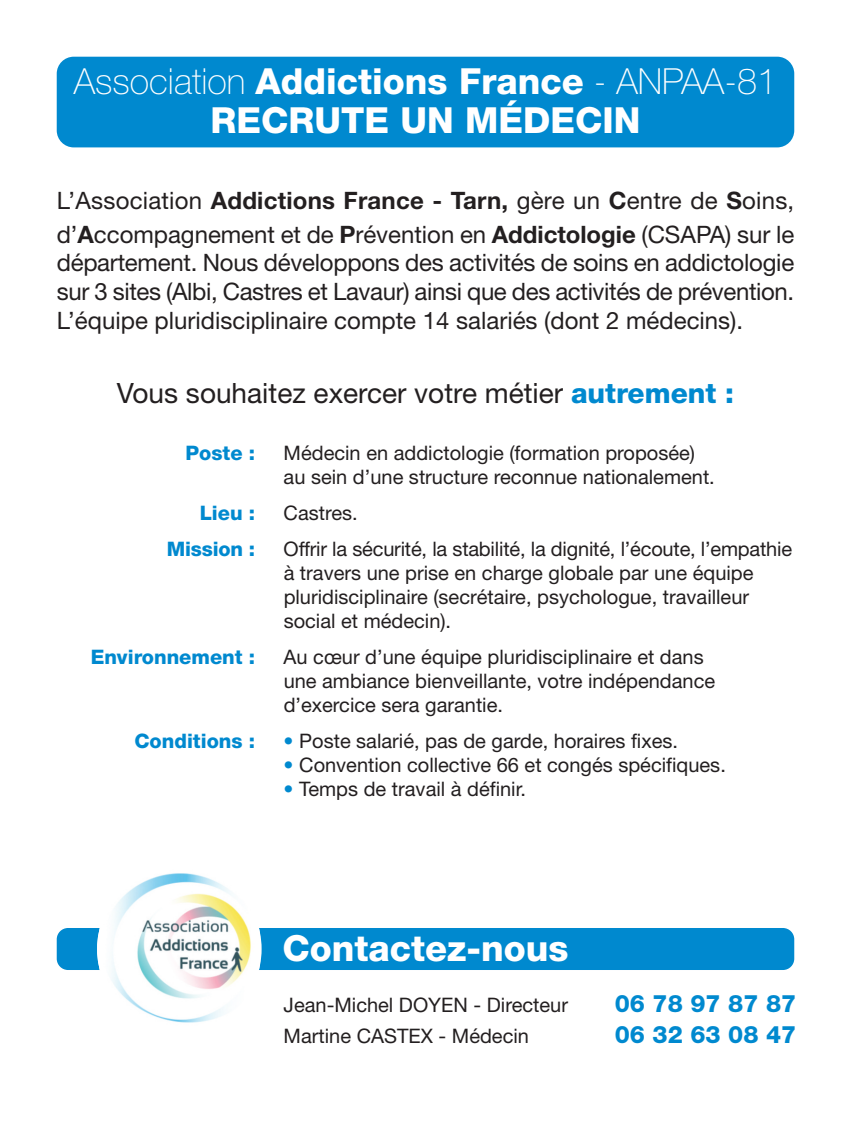
<style>
.page{position:relative;width:851px;height:1134px;background:#fff}
.page>*{position:absolute;margin:0;border:0;box-sizing:border-box;transform-origin:0 0}
.t1{font:800 36px/39.2px "Helvetica Neue";color:#fff;text-align:center}
.t2{font:28px "Helvetica Neue";color:#231f20}
.t3{font:24px/28.8px "Helvetica Neue";color:#231f20}
.t4{font:800 24px "Helvetica Neue";color:#0089cf}
.t5{font:20px/24px "Helvetica Neue";color:#231f20}
.t6{font:800 20px "Helvetica Neue";color:#0089cf}
.s1{font-weight:100}
.s2{font-weight:700}
.s3{font-weight:800;color:#0089cf}
.s4{color:#0089cf}
</style>
<div class="page">
<div style="left:57px;top:928px;width:737px;height:42px;background:#0089cf;border-radius:11px"></div>
<div style="left:57px;top:57px;width:737px;height:90px;background:#0089cf;border-radius:17px"></div>
<img style="left:97px;top:873px;width:162px;height:150px">
<h1 class="t1" style="left:74px;top:65px;width:704px"><span class="s1">Association</span> Addictions France <span class="s1">- ANPAA-81<br></span>RECRUTE UN MÉDECIN</h1>
<p class="t3" style="left:57px;top:185px;width:739px;line-height:34.4px">L’Association <span class="s2">Addictions France - Tarn,</span> gère un <span class="s2">C</span>entre de <span class="s2">S</span>oins, d’<span class="s2">A</span>ccompagnement et de <span class="s2">P</span>révention en <span class="s2">Addictologie</span> (CSAPA) sur le</p>
<p class="t3" style="left:57px;top:250px;width:739px;text-align:justify">département. Nous développons des activités de soins en addictologie sur 3 sites (Albi, Castres et Lavaur) ainsi que des activités de prévention.<br>L’équipe pluridisciplinaire compte 14 salariés (dont 2 médecins).</p>
<h2 class="t2" style="left:117px;top:383px;width:618px">Vous souhaitez exercer votre métier <span class="s3">autrement :</span></h2>
<p class="t6" style="left:185px;top:445px;width:71px">Poste :</p>
<p class="t5" style="left:283px;top:442px;width:432px">Médecin en addictologie (formation proposée) au sein d’une structure reconnue nationalement.</p>
<p class="t6" style="left:200px;top:505px;width:57px">Lieu :</p>
<p class="t5" style="left:283px;top:502px;width:76px">Castres.</p>
<p class="t6" style="left:167px;top:541px;width:90px">Mission :</p>
<p class="t5" style="left:283px;top:538px;width:510px">Offrir la sécurité, la stabilité, la dignité, l’écoute, l’empathie à travers une prise en charge globale par une équipe pluridisciplinaire (secrétaire, psychologue, travailleur social et médecin).</p>
<p class="t6" style="left:91px;top:649px;width:166px">Environnement :</p>
<p class="t5" style="left:283px;top:646px;width:433px">Au cœur d’une équipe pluridisciplinaire et dans une ambiance bienveillante, votre indépendance d’exercice sera garantie.</p>
<p class="t6" style="left:134px;top:733px;width:122px">Conditions :</p>
<p class="t5" style="left:283px;top:730px;width:396px"><span class="s4">•</span> Poste salarié, pas de garde, horaires fixes.</p>
<p class="t5" style="left:283px;top:754px;width:443px"><span class="s4">•</span> Convention collective 66 et congés spécifiques.</p>
<p class="t5" style="left:283px;top:778px;width:244px"><span class="s4">•</span> Temps de travail à définir.</p>
<h1 class="t1" style="left:282px;top:931px;width:288px">Contactez-nous</h1>
<p class="t5" style="left:283px;top:995px;width:286px">Jean-Michel DOYEN - Directeur</p>
<p class="t4" style="left:614px;top:995px;width:183px">06 78 97 87 87</p>
<p class="t5" style="left:283px;top:1025px;width:247px">Martine CASTEX - Médecin</p>
<p class="t4" style="left:614px;top:1026px;width:183px">06 32 63 08 47</p>
</div>
